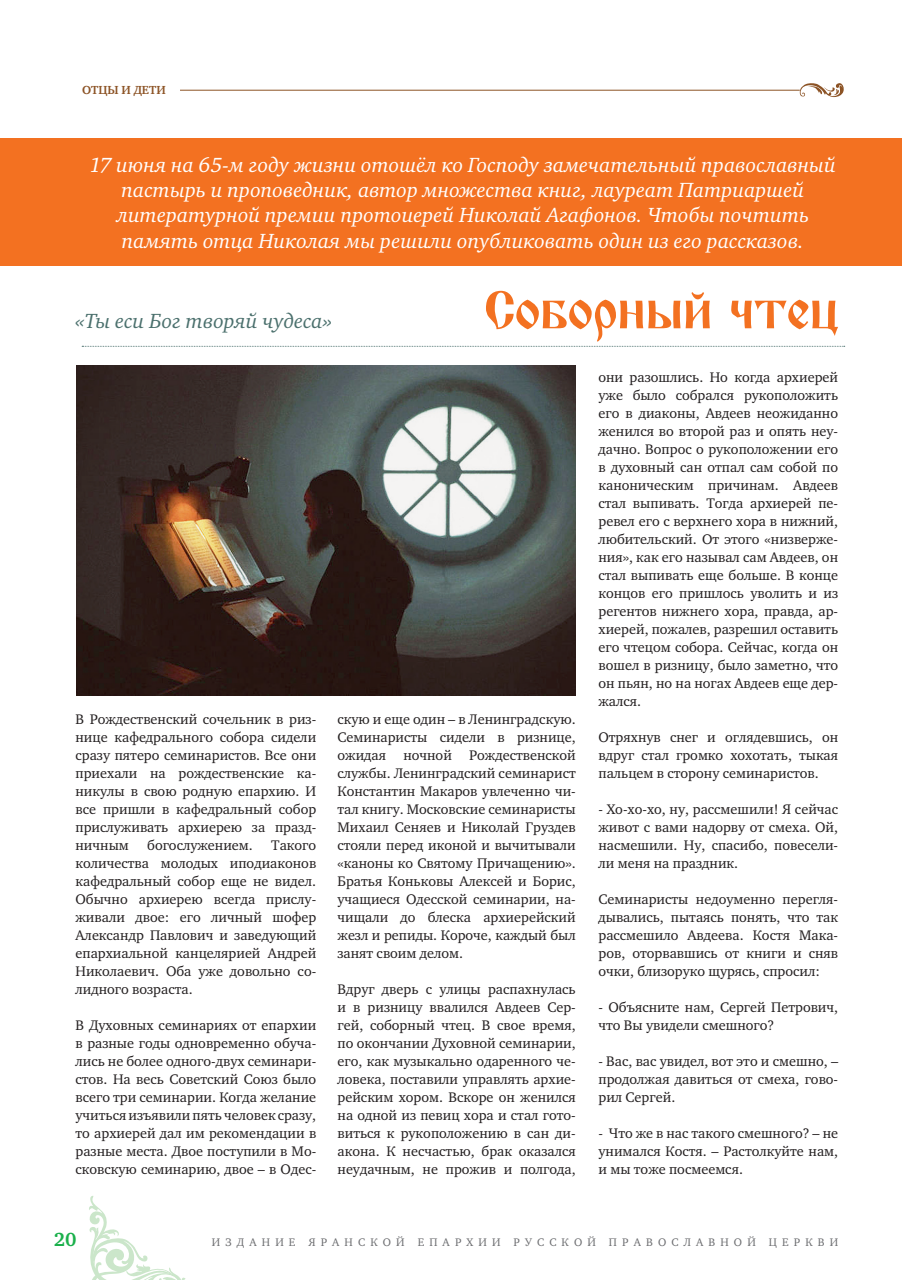
<style>
.page{position:relative;width:902px;height:1280px;background:#fff}
.page>*{position:absolute;margin:0;border:0;box-sizing:border-box;transform-origin:0 0}
.t1{font:italic 21px/25.2px "Charter C";color:#fff;text-align:center}
.t2{font:italic 21px "Charter C";color:#4b706d}
.t3{font:700 19.5px "Charter C";color:#1ab04b}
.t4{font:14.25px/18px "Charter C";color:#231f20;text-align:justify}
.t5{font:700 12px "Charter C";color:#8c5325}
.t6{font:11.25px "Charter C";letter-spacing:.46em;color:#6c6d70}
</style>
<div class="page">
<div style="left:0;top:138px;width:901px;height:128px;background:#f37121"></div>
<svg style="left:89px;top:1196px;width:97px;height:84px"></svg>
<hr style="left:180px;top:90px;width:619px;height:1px;background:#8c5325">
<svg style="left:799px;top:83px;width:45px;height:14px"></svg>
<img style="left:77px;top:366px;width:498px;height:329px">
<svg style="left:82px;top:291px;width:762px;height:56px"></svg>
<p class="t5" style="left:82px;top:84px;width:85px">ОТЦЫ И ДЕТИ</p>
<p class="t1" style="left:90px;top:153px;width:747px">17 июня на 65-м году жизни отошёл ко Господу замечательный православный пастырь и проповедник, автор множества книг, лауреат Патриаршей литературной премии протоиерей Николай Агафонов. Чтобы почтить память отца Николая мы решили опубликовать один из его рассказов.</p>
<h1 class="t2" style="left:75px;top:309px;width:258px">«Ты еси Бог творяй чудеса»</h1>
<p class="t4" style="left:75px;top:711px;width:242px">В Рождественский сочельник в риз&shy;нице кафедрального собора сидели сразу пятеро семинаристов. Все они приехали на рождественские ка&shy;никулы в свою родную епархию. И все пришли в кафедральный собор прислуживать архиерею за празд&shy;ничным</p>
<p class="t4" style="left:147px;top:837px;width:107px">богослужением.</p>
<p class="t4" style="left:75px;top:837px;width:242px;text-indent:196px">Такого количества молодых иподиаконов кафедральный собор еще не видел.<br>Обычно архиерею всегда прислу&shy;живали двое: его личный шофер Александр Павлович и заведующий епархиальной канцелярией Андрей Николаевич. Оба уже довольно со&shy;лидного возраста.</p>
<p class="t4" style="left:75px;top:1017px;width:242px">В Духовных семинариях от епархии в разные годы одновременно обуча&shy;лись не более одного-двух семинари&shy;стов. На весь Советский Союз было всего три семинарии. Когда желание учиться изъявили пять человек сразу, то архиерей дал им рекомендации в разные места. Двое поступили в Мо&shy;сковскую семинарию, двое – в Одес-</p>
<p class="t4" style="left:337px;top:711px;width:240px">скую и еще один – в Ленинградскую.<br>Семинаристы сидели в ризнице, ожидая ночной Рождественской службы. Ленинградский семинарист Константин Макаров увлеченно чи&shy;тал книгу. Московские семинаристы Михаил Сеняев и Николай Груздев стояли перед иконой и вычитывали «каноны ко Святому Причащению».<br>Братья Коньковы Алексей и Борис, учащиеся Одесской семинарии, на&shy;чищали до блеска архиерейский жезл и репиды. Короче, каждый был занят своим делом.</p>
<p class="t4" style="left:337px;top:980px;width:240px">Вдруг дверь с улицы распахнулась и в ризницу ввалился Авдеев Сер&shy;гей, соборный чтец. В свое время, по окончании Духовной семинарии, его, как музыкально одаренного че&shy;ловека, поставили управлять архие&shy;рейским хором. Вскоре он женился на одной из певиц хора и стал гото&shy;виться к рукоположению в сан ди&shy;акона. К несчастью, брак оказался неудачным, не прожив и полгода,</p>
<p class="t4" style="left:598px;top:368px;width:241px">они разошлись. Но когда архиерей уже было собрался рукоположить его в диаконы, Авдеев неожиданно женился во второй раз и опять неу&shy;дачно. Вопрос о рукоположении его в духовный сан отпал сам собой по каноническим причинам. Авдеев стал выпивать. Тогда архиерей пе&shy;ревел его с верхнего хора в нижний, любительский. От этого «низверже&shy;ния», как его называл сам Авдеев, он стал выпивать еще больше. В конце концов его пришлось уволить и из регентов нижнего хора, правда, ар&shy;хиерей, пожалев, разрешил оставить его чтецом собора. Сейчас, когда он вошел в ризницу, было заметно, что он пьян, но на ногах Авдеев еще дер&shy;жался.</p>
<p class="t4" style="left:598px;top:728px;width:241px">Отряхнув снег и оглядевшись, он вдруг стал громко хохотать, тыкая пальцем в сторону семинаристов.</p>
<p class="t4" style="left:598px;top:800px;width:241px">- Хо-хо-хо, ну, рассмешили! Я сейчас живот с вами надорву от смеха. Ой, насмешили. Ну, спасибо, повесели&shy;ли меня на праздник.</p>
<p class="t4" style="left:598px;top:890px;width:241px">Семинаристы недоуменно перегля&shy;дывались, пытаясь понять, что так рассмешило Авдеева. Костя Мака&shy;ров, оторвавшись от книги и сняв очки, близоруко щурясь, спросил:</p>
<p class="t4" style="left:598px;top:998px;width:241px">- Объясните нам, Сергей Петрович, что Вы увидели смешного?</p>
<p class="t4" style="left:598px;top:1052px;width:241px">- Вас, вас увидел, вот это и смешно, – продолжая давиться от смеха, гово&shy;рил Сергей.</p>
<p class="t4" style="left:598px;top:1124px;width:241px">- Что же в нас такого смешного? – не унимался Костя. – Растолкуйте нам, и мы тоже посмеемся.</p>
<h2 class="t3" style="left:54px;top:1229px;width:24px">20</h2>
<p class="t6" style="left:212px;top:1236px;width:627px">ИЗДАНИЕ ЯРАНСКОЙ ЕПАРХИИ РУССКОЙ ПРАВОСЛАВНОЙ ЦЕРКВИ</p>
</div>
